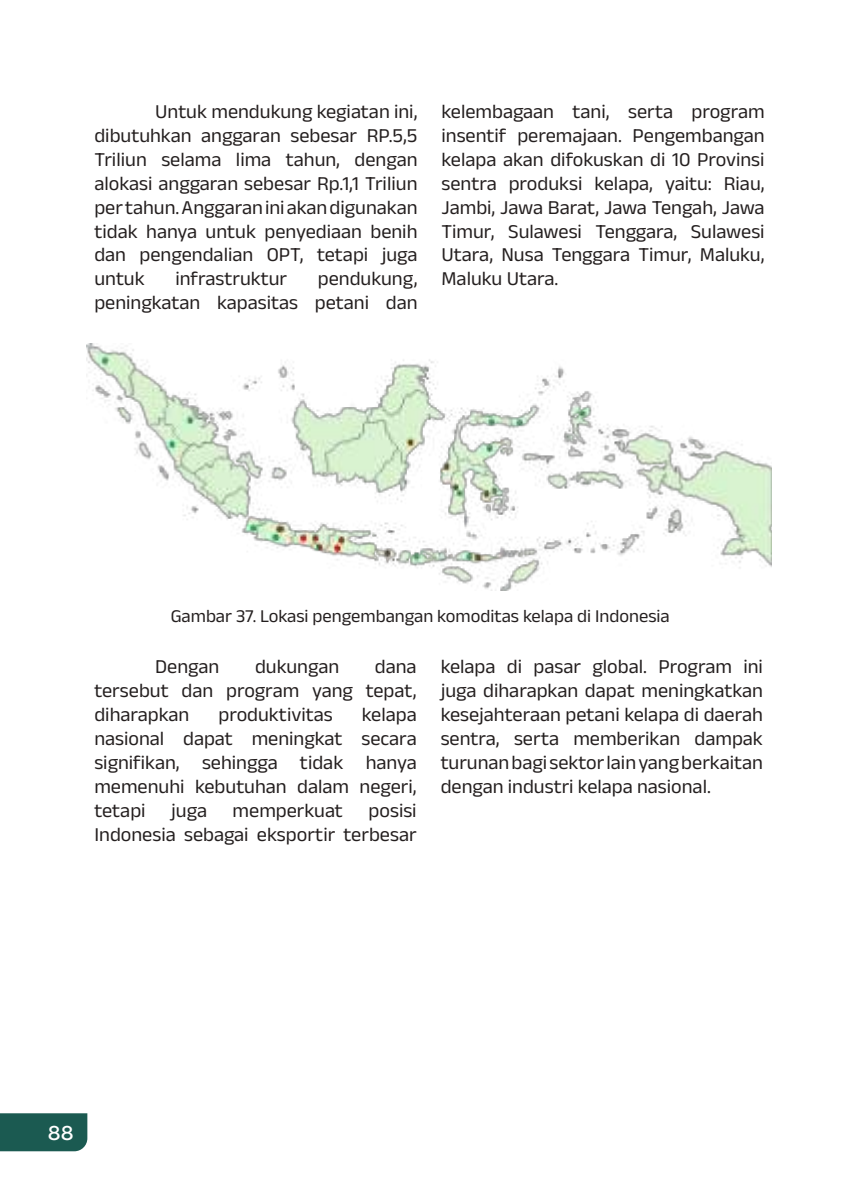
<style>
.page{position:relative;width:851px;height:1191px;background:#fff}
.page>*{position:absolute;margin:0;border:0;box-sizing:border-box;transform-origin:0 0}
.t1{font:20px/24px "Anek Latin";color:#241f1f;text-align:justify}
.t2{font:500 20px "Geometria";color:#fff}
.t3{font:18.2px "Anek Latin";color:#241f1f}
</style>
<div class="page">
<div style="left:0;top:1113px;width:87px;height:38px;background:#1b5a51"></div>
<img style="left:87px;top:343px;width:684px;height:247px">
<p class="t1" style="left:94px;top:98px;width:324px;text-indent:61px">Untuk mendukung kegiatan ini, dibutuhkan anggaran sebesar RP.5,5<br>Triliun selama lima tahun, dengan alokasi anggaran sebesar Rp.1,1 Triliun per tahun. Anggaran ini akan digunakan tidak hanya untuk penyediaan benih dan pengendalian OPT, tetapi juga untuk</p>
<p class="t1" style="left:175px;top:266px;width:113px">infrastruktur</p>
<p class="t1" style="left:94px;top:266px;width:324px;text-align:right">pendukung,<br>peningkatan kapasitas petani dan</p>
<p class="t1" style="left:441px;top:98px;width:324px">kelembagaan tani, serta program insentif peremajaan. Pengembangan kelapa akan difokuskan di 10 Provinsi sentra produksi kelapa, yaitu: Riau, Jambi, Jawa Barat, Jawa Tengah, Jawa Timur, Sulawesi Tenggara, Sulawesi Utara, Nusa Tenggara Timur, Maluku, Maluku Utara.</p>
<p class="t3" style="left:171px;top:603px;width:500px">Gambar 37. Lokasi pengembangan komoditas kelapa di Indonesia</p>
<p class="t1" style="left:94px;top:653px;width:324px;text-indent:280px">dana tersebut dan program yang tepat, diharapkan</p>
<p class="t1" style="left:155px;top:653px;width:66px">Dengan</p>
<p class="t1" style="left:255px;top:653px;width:86px">dukungan</p>
<p class="t1" style="left:218px;top:701px;width:116px">produktivitas</p>
<p class="t1" style="left:94px;top:701px;width:324px;text-indent:267px">kelapa nasional dapat meningkat secara signifikan, sehingga tidak hanya memenuhi kebutuhan dalam negeri, tetapi</p>
<p class="t1" style="left:94px;top:797px;width:324px;text-align:right">posisi<br>Indonesia sebagai eksportir terbesar</p>
<p class="t1" style="left:171px;top:797px;width:37px">juga</p>
<p class="t1" style="left:232px;top:797px;width:112px">memperkuat</p>
<p class="t1" style="left:440px;top:653px;width:324px">kelapa di pasar global. Program ini juga diharapkan dapat meningkatkan kesejahteraan petani kelapa di daerah sentra, serta memberikan dampak turunan bagi sektor lain yang berkaitan dengan industri kelapa nasional.</p>
<p class="t2" style="left:48px;top:1121px;width:27px">88</p>
</div>
